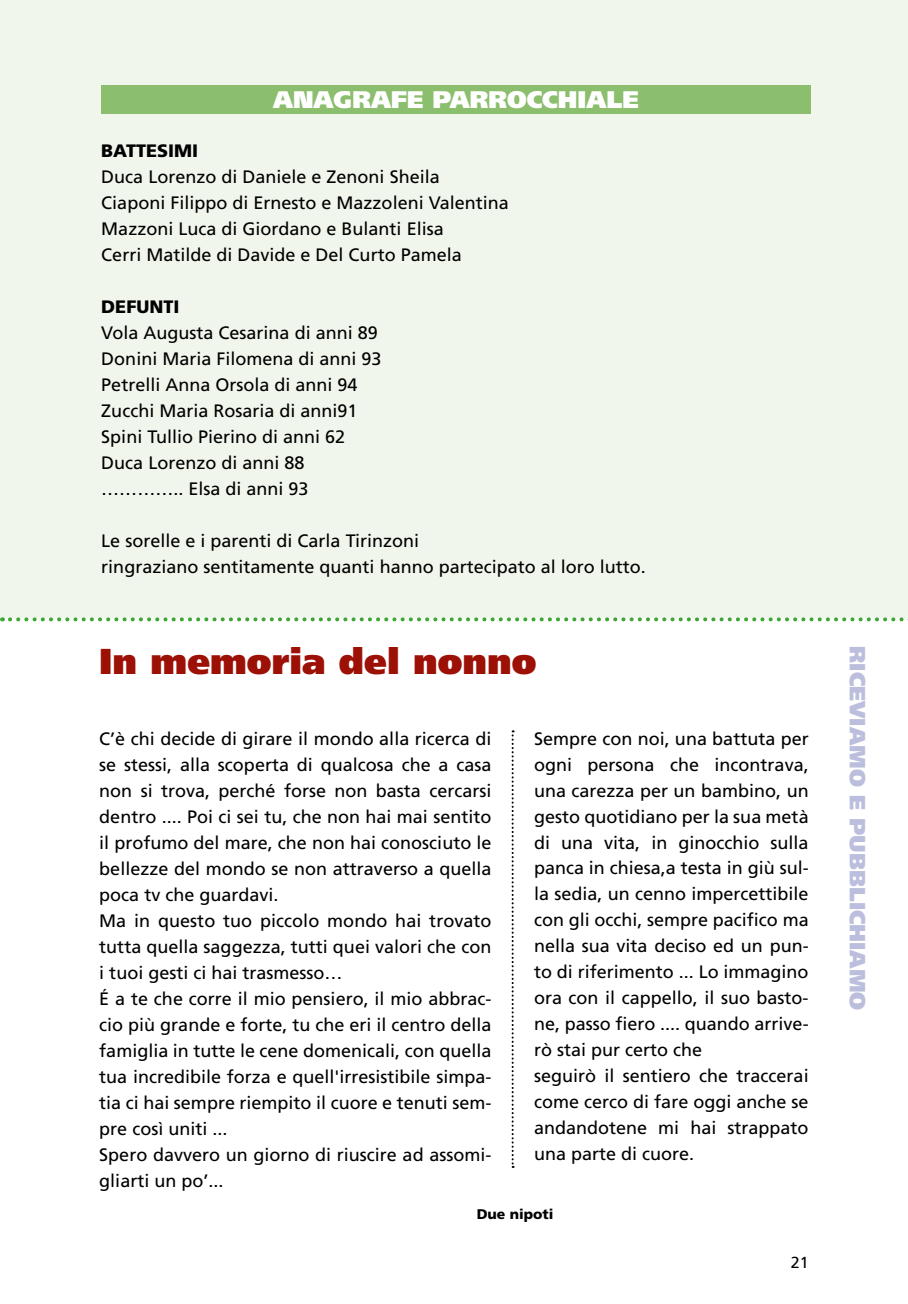
<style>
.page{position:relative;width:908px;height:1304px;background:#fff}
.page>*{position:absolute;margin:0;border:0;box-sizing:border-box;transform-origin:0 0}
.t1{font:900 36px "Frutiger";color:#9c1006}
.t2{font:900 24px "Frutiger";color:#fff}
.t3{font:900 22px "Frutiger";color:#bbbedc}
.t4{font:18px/26px "Frutiger";color:#000}
.t5{font:900 18px "Frutiger";color:#000}
.t6{font:16px "Frutiger";color:#000}
.t7{font:900 14px "Frutiger";color:#000}
</style>
<div class="page">
<svg style="left:511px;top:730px;width:2px;height:438px"></svg>
<div style="left:0;top:0;width:907px;height:618px;background:#f1f6ec"></div>
<div style="left:101px;top:85px;width:709px;height:28px;background:#8bbe6d"></div>
<svg style="left:10px;top:617px;width:898px;height:4px"></svg>
<h2 class="t2" style="left:273px;top:85px;width:367px">ANAGRAFE PARROCCHIALE</h2>
<p class="t5" style="left:101px;top:140px;width:24px">BATTESIMI</p>
<p class="t4" style="left:101px;top:164px;width:409px">Duca Lorenzo di Daniele e Zenoni Sheila<br>Ciaponi Filippo di Ernesto e Mazzoleni Valentina Mazzoni Luca di Giordano e Bulanti E lisa<br>Cerri Matilde di Davide e Del Curto Pamela</p>
<p class="t5" style="left:101px;top:296px;width:26px">DEFUNTI</p>
<p class="t4" style="left:101px;top:320px;width:282px">Vola Augusta Cesarina di anni 89<br>Donini Maria Filomena di anni 93<br>Petrelli Anna Orsola di anni 94<br>Zucchi Maria Rosaria di anni91<br>Spini Tullio Pierino di anni 62<br>Duca Lorenzo di anni 88 ………….. Elsa di anni 93</p>
<p class="t4" style="left:101px;top:528px;width:546px">Le sorelle e i parenti di Carla Tirinzoni<br>ringraziano sentitamente quanti hanno partecipato al loro lutto.</p>
<h1 class="t1" style="left:99px;top:639px;width:438px">IN MEMORIA DEL NONNO</h1>
<p class="t4" style="left:99px;top:726px;width:393px">C’è chi decide di girare il mondo alla ricerca di se stessi, alla scoperta di qualcosa che a casa non si trova, perché forse non basta cercarsi dentro .... Poi ci sei tu, che non hai mai sentito il profumo del mare, che non hai conosciuto le bellezze del mondo se non attraverso a quella poca tv che guardavi.<br>Ma in questo tuo piccolo mondo hai trovato tutta quella saggezza, tutti quei valori che con i tuoi gesti ci hai trasmesso…<br>É a te che corre il mio pensiero, il mio abbrac&shy;cio più grande e forte, tu che eri il centro della famiglia in tutte le cene domenicali, con quella tua incredibile forza e quell'irresistibile simpa&shy;tia ci hai sempre riempito il cuore e tenuti sem&shy;pre così uniti ...<br>Spero davvero un giorno di riuscire ad assomi&shy;gliarti un po’...</p>
<p class="t4" style="left:533px;top:725px;width:276px">Sempre con noi, una battuta per ogni persona che incontrava, una carezza per un bambino, un gesto quotidiano per la sua metà di una vita, in ginocchio sulla panca in chiesa,a testa in giù sul&shy;la sedia, un cenno impercettibile con gli occhi, sempre pacifico ma nella sua vita deciso ed un pun&shy;to di riferimento ... Lo immagino ora con il cappello, il suo basto&shy;ne, passo fiero .... quando arrive&shy;rò stai pur certo che<br>seguirò il sentiero che traccerai come cerco di fare oggi anche se andandotene mi hai strappato una parte di cuore.</p>
<p class="t7" style="left:476px;top:1206px;width:78px">DUE NIPOTI</p>
<p class="t6" style="left:790px;top:1253px;width:19px">21</p>
<p class="t3" style="left:870px;top:646px;width:365px;rotate:90deg">RICEVIAMO E PUBBLICHIAMO</p>
</div>
